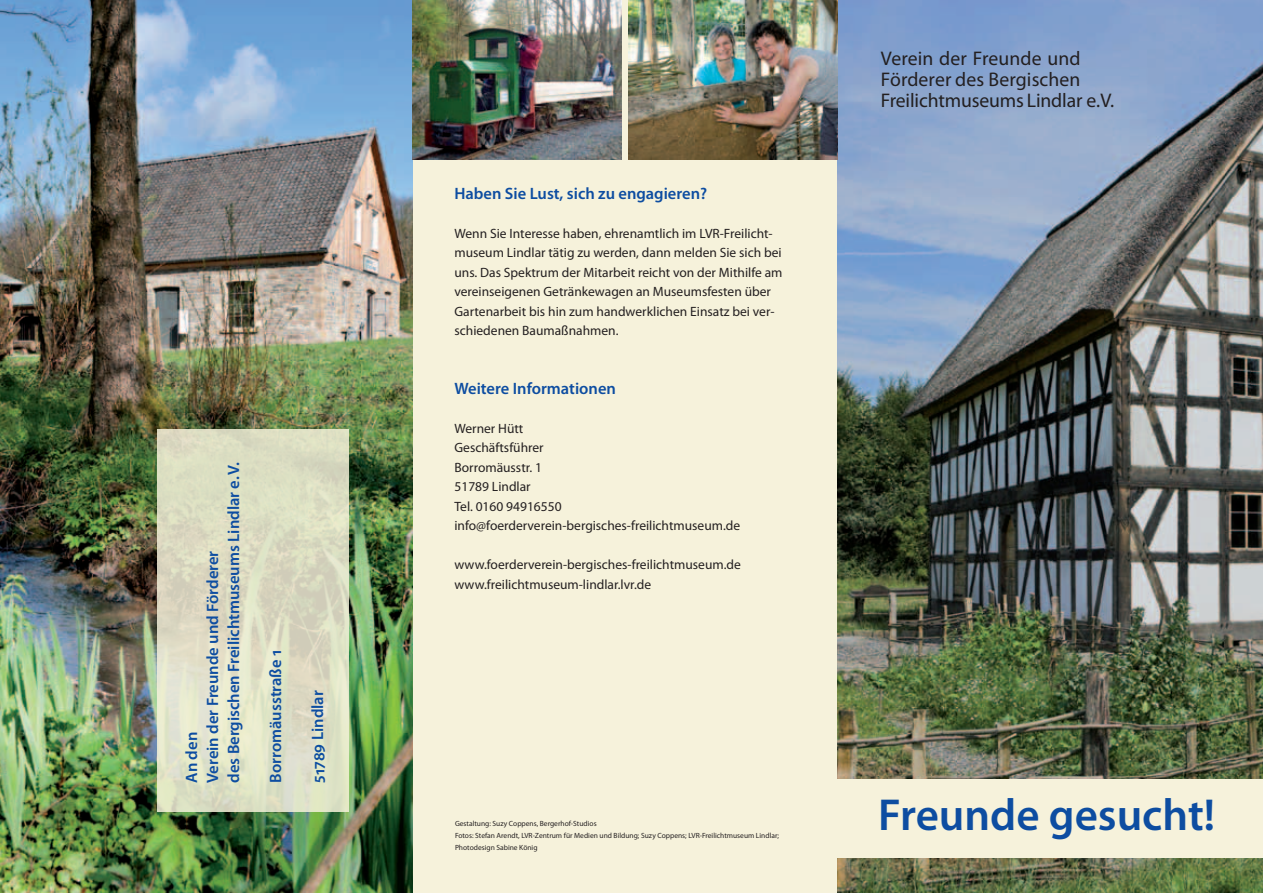
<style>
.page{position:relative;width:1263px;height:893px;background:#f6f2db}
.page>*{position:absolute;margin:0;border:0;box-sizing:border-box;transform-origin:0 0}
.t1{font:600 45px "Myriad Pro";color:#0d4da1}
.t2{font:19.8px/21.3px "Myriad Pro";letter-spacing:-.005em;color:#231f20}
.t3{font:600 16.5px/21px "Myriad Pro";color:#0d4da1}
.t4{font:13.5px/19.5px "Myriad Pro";color:#231f20}
.t5{font:7.5px/12px "Myriad Pro";color:#231f20}
</style>
<div class="page">
<img style="left:838px;top:0;width:425px;height:893px">
<img style="left:0;top:0;width:412px;height:893px">
<svg style="left:157px;top:429px;width:192px;height:383px;background:#dddec4"></svg>
<img style="left:412px;top:0;width:210px;height:160px">
<img style="left:628px;top:0;width:210px;height:160px">
<div style="left:830px;top:779px;width:433px;height:78px;background:#f6f2db"></div>
<p class="t3" style="left:181px;top:783px;width:322px;rotate:-90deg">An den<br>Verein der Freunde und Förderer<br>des Bergischen Freilichtmuseums Lindlar e.V.</p>
<p class="t3" style="left:265px;top:783px;width:135px;rotate:-90deg">Borromäusstraße 1</p>
<p class="t3" style="left:307px;top:783px;width:94px;rotate:-90deg">51789 Lindlar</p>
<p class="t3" style="left:454px;top:182px;width:254px">Haben Sie Lust, sich zu engagieren?</p>
<p class="t4" style="left:454px;top:223px;width:330px">Wenn Sie Interesse haben, ehrenamtlich im LVR-Freilicht&shy;museum Lindlar tätig zu werden, dann melden Sie sich bei uns. Das Spektrum der Mitarbeit reicht von der Mithilfe am vereinseigenen Getränkewagen an Museumsfesten über Gartenarbeit bis hin zum handwerklichen Einsatz bei ver&shy;schiedenen Baumaßnahmen.</p>
<p class="t3" style="left:454px;top:377px;width:163px">Weitere Informationen</p>
<p class="t4" style="left:454px;top:418px;width:287px">Werner Hütt<br>Geschäftsführer<br>Borromäusstr. 1<br>51789 Lindlar<br>Tel. 0160 94916550 info@foerderverein-bergisches-freilichtmuseum.de</p>
<p class="t4" style="left:454px;top:555px;width:288px">www.foerderverein-bergisches-freilichtmuseum.de www.freilichtmuseum-lindlar.lvr.de</p>
<p class="t5" style="left:455px;top:818px;width:326px">Gestaltung: Suzy Coppens, Bergerhof-Studios<br>Fotos: Stefan Arendt, LVR-Zentrum für Medien und Bildung; Suzy Coppens; LVR-Freilichtmuseum Lindlar;<br>Photodesign Sabine König</p>
<h2 class="t2" style="left:881px;top:47px;width:235px">Verein der Freunde und<br>Förderer des Bergischen<br>Freilichtmuseums Lindlar e.V.</h2>
<h1 class="t1" style="left:878px;top:786px;width:338px">Freunde gesucht!</h1>
</div>
